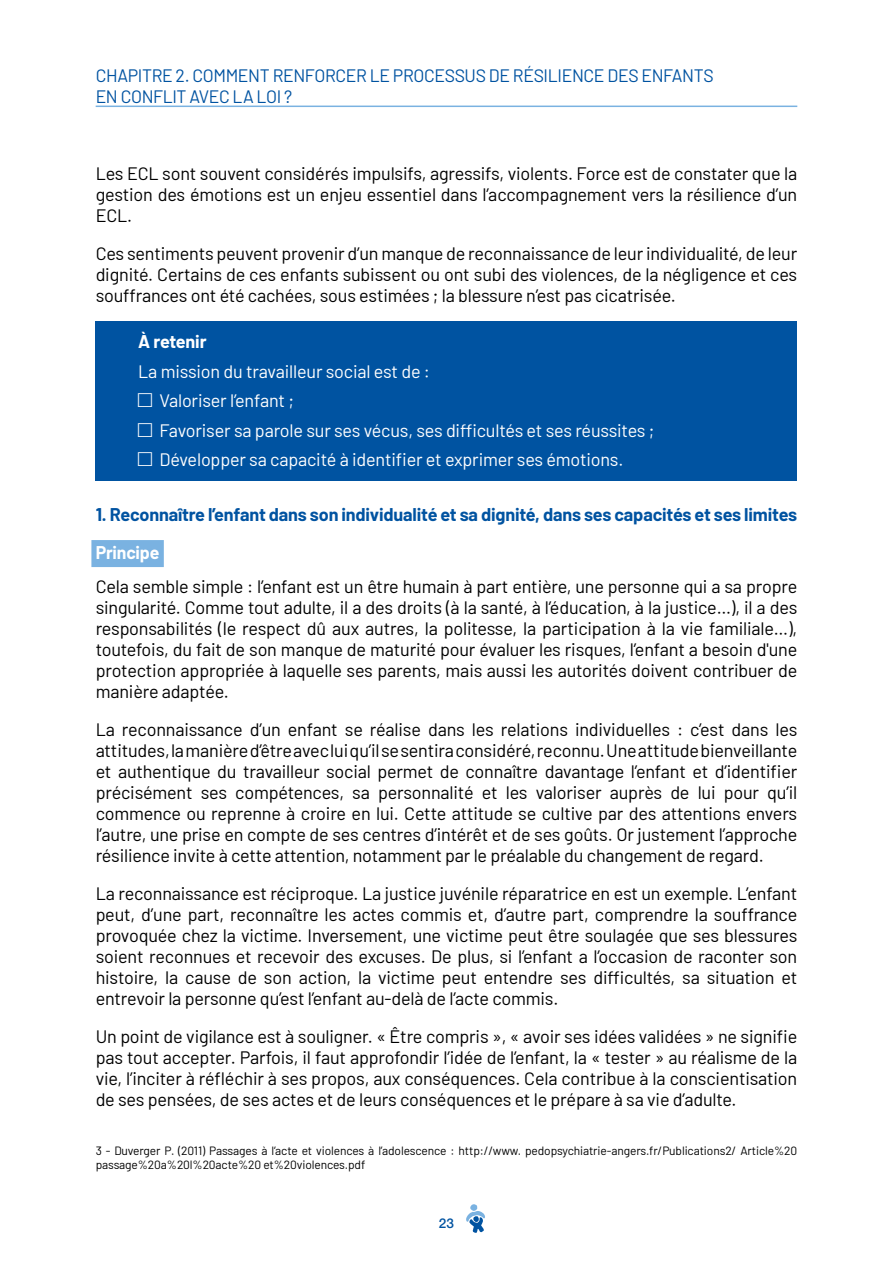
<style>
.page{position:relative;width:893px;height:1263px;background:#fff}
.page>*{position:absolute;margin:0;border:0;box-sizing:border-box;transform-origin:0 0}
.Puce_Activités{font:18px/21px "Barlow";letter-spacing:-.01em;color:#000;text-align:justify}
.Puce_Activités-2{font:18px "Barlow";letter-spacing:-.01em;color:#fff}
.Puce_Activités-3{font:700 18px "Barlow";letter-spacing:-.01em;color:#0053a1}
.t1{font:18px/21px "Barlow";letter-spacing:-.02em;color:#0053a1}
.Puce_Activités-4{font:700 18px "Barlow";letter-spacing:-.015em;color:#fff}
.Section{font:700 18px "Barlow";letter-spacing:-.01em;color:#fff}
.t2{font:500 13.5px "Helvetica Neue LT Std";color:#0053a1}
.Puce_Activités-5{font:12px/13.5px "Barlow";letter-spacing:-.01em;color:#000}
.s1{font-family:"Casesaremplir Roman"}
</style>
<div class="page">
<svg style="left:466px;top:1204px;width:19px;height:29px"></svg>
<div style="left:96px;top:321px;width:701px;height:159px;background:#0053a1"></div>
<div style="left:91px;top:540px;width:73px;height:27px;background:#7ab2e1"></div>
<hr style="left:96px;top:106px;width:701px;height:1px;background:#7ab2e1">
<p class="t1" style="left:96px;top:63px;width:620px">CHAPITRE 2. COMMENT RENFORCER LE PROCESSUS DE RÉSILIENCE DES ENFANTS<br>EN CONFLIT AVEC LA LOI ?</p>
<p class="Puce_Activités" style="left:96px;top:161px;width:703px">Les ECL sont souvent considérés impulsifs, agressifs, violents. Force est de constater que la gestion des émotions est un enjeu essentiel dans l’accompagnement vers la résilience d’un ECL.</p>
<p class="Puce_Activités" style="left:96px;top:241px;width:703px">Ces sentiments peuvent provenir d’un manque de reconnaissance de leur individualité, de leur dignité. Certains de ces enfants subissent ou ont subi des violences, de la négligence et ces souffrances ont été cachées, sous estimées ; la blessure n’est pas cicatrisée.</p>
<p class="Puce_Activités-4" style="left:138px;top:328px;width:70px">À retenir</p>
<p class="Puce_Activités-2" style="left:138px;top:358px;width:293px">La mission du travailleur social est de :</p>
<p class="Puce_Activités-2" style="left:138px;top:388px;width:157px"><span class="s1">O</span> Valoriser l’enfant ;</p>
<p class="Puce_Activités-2" style="left:138px;top:417px;width:518px"><span class="s1">O</span> Favoriser sa parole sur ses vécus, ses difficultés et ses réussites ;</p>
<p class="Puce_Activités-2" style="left:138px;top:447px;width:487px"><span class="s1">O</span> Développer sa capacité à identifier et exprimer ses émotions.</p>
<p class="Puce_Activités-3" style="left:96px;top:501px;width:703px">1. Reconnaître l’enfant dans son individualité et sa dignité, dans ses capacités et ses limites</p>
<p class="Section" style="left:96px;top:539px;width:65px">Principe</p>
<p class="Puce_Activités" style="left:96px;top:575px;width:703px">Cela semble simple : l’enfant est un être humain à part entière, une personne qui a sa propre singularité. Comme tout adulte, il a des droits (à la santé, à l’éducation, à la justice…), il a des responsabilités (le respect dû aux autres, la politesse, la participation à la vie familiale…), toutefois, du fait de son manque de maturité pour évaluer les risques, l’enfant a besoin d'une protection appropriée à laquelle ses parents, mais aussi les autorités doivent contribuer de manière adaptée.</p>
<p class="Puce_Activités" style="left:96px;top:718px;width:703px">La reconnaissance d’un enfant se réalise dans les relations individuelles : c’est dans les attitudes, la manière d’être avec lui qu’il se sentira considéré, reconnu. Une attitude bienveillante et authentique du travailleur social permet de connaître davantage l’enfant et d’identifier précisément ses compétences, sa personnalité et les valoriser auprès de lui pour qu’il commence ou reprenne à croire en lui. Cette attitude se cultive par des attentions envers l’autre, une prise en compte de ses centres d’intérêt et de ses goûts. Or justement l’approche résilience invite à cette attention, notamment par le préalable du changement de regard.</p>
<p class="Puce_Activités" style="left:96px;top:882px;width:703px">La reconnaissance est réciproque. La justice juvénile réparatrice en est un exemple. L’enfant peut, d’une part, reconnaître les actes commis et, d’autre part, comprendre la souffrance provoquée chez la victime. Inversement, une victime peut être soulagée que ses blessures soient reconnues et recevoir des excuses. De plus, si l’enfant a l’occasion de raconter son histoire, la cause de son action, la victime peut entendre ses difficultés, sa situation et entrevoir la personne qu’est l’enfant au-delà de l’acte commis.</p>
<p class="Puce_Activités" style="left:96px;top:1025px;width:703px">Un point de vigilance est à souligner. « Être compris », « avoir ses idées validées » ne signifie pas tout accepter. Parfois, il faut approfondir l’idée de l’enfant, la « tester » au réalisme de la vie, l’inciter à réfléchir à ses propos, aux conséquences. Cela contribue à la conscientisation de ses pensées, de ses actes et de leurs conséquences et le prépare à sa vie d’adulte.</p>
<p class="Puce_Activités-5" style="left:96px;top:1143px;width:703px">3 - Duverger P. (2011) Passages à l’acte et violences à l’adolescence : http://www. pedopsychiatrie-angers.fr/Publications2/ Article%20 passage%20a%20l%20acte%20 et%20violences.pdf</p>
<p class="t2" style="left:439px;top:1215px;width:17px">23</p>
</div>
